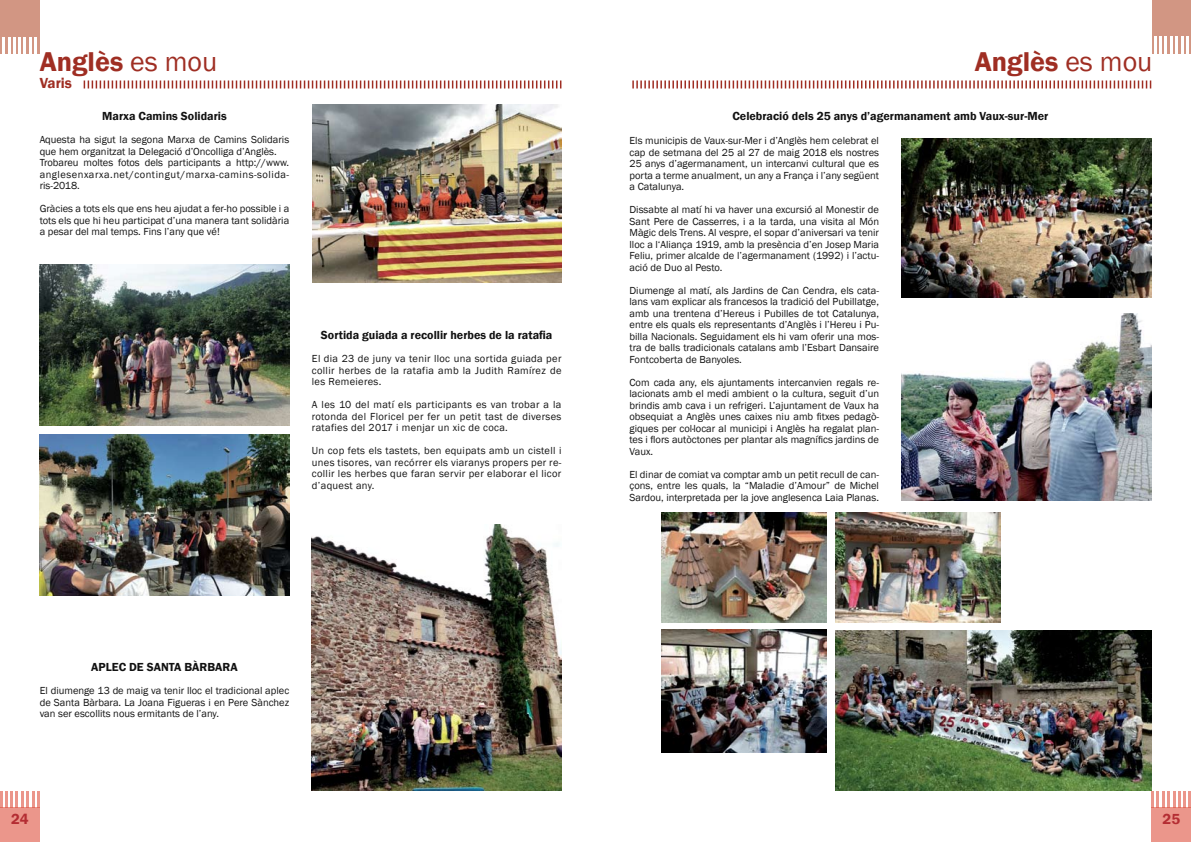
<style>
.page{position:relative;width:1191px;height:842px;background:#fff}
.page>*{position:absolute;margin:0;border:0;box-sizing:border-box;transform-origin:0 0}
.t1{font:600 28px "Franklin Gothic";color:#9f2e23}
.t2{font:600 15px "Franklin Gothic";color:#9f2e23}
.t3{font:600 15px "Franklin Gothic";color:#b42d33}
.t4{font:600 12px "Franklin Gothic";color:#121212}
.t5{font:10.5px/11.5px "Franklin Gothic";color:#121212;text-align:justify}
.s1{font-weight:400}
</style>
<div class="page">
<div style="left:0;top:808px;width:40px;height:34px;background:#eb968b"></div>
<svg style="left:0;top:791px;width:2px;height:17px"></svg>
<hr style="left:5px;top:791px;width:3px;height:17px;background:#df513f">
<hr style="left:10px;top:791px;width:3px;height:17px;background:#df513f">
<svg style="left:16px;top:791px;width:7px;height:17px"></svg>
<hr style="left:26px;top:791px;width:3px;height:17px;background:#df513f">
<svg style="left:32px;top:791px;width:2px;height:17px"></svg>
<hr style="left:37px;top:791px;width:3px;height:17px;background:#df513f">
<div style="left:1151px;top:808px;width:40px;height:34px;background:#eb968b"></div>
<hr style="left:1188px;top:791px;width:3px;height:17px;background:#df513f">
<svg style="left:1173px;top:791px;width:12px;height:17px"></svg>
<hr style="left:1167px;top:791px;width:3px;height:17px;background:#df513f">
<svg style="left:1162px;top:791px;width:2px;height:17px"></svg>
<hr style="left:1156px;top:791px;width:3px;height:17px;background:#df513f">
<svg style="left:1151px;top:791px;width:2px;height:17px"></svg>
<svg style="left:84px;top:80px;width:477px;height:8px"></svg>
<div style="left:0;top:0;width:40px;height:54px;background:#d29683"></div>
<svg style="left:3px;top:37px;width:12px;height:17px"></svg>
<hr style="left:18px;top:37px;width:3px;height:17px;background:#fff">
<svg style="left:24px;top:37px;width:2px;height:17px"></svg>
<hr style="left:29px;top:37px;width:3px;height:17px;background:#fff">
<svg style="left:35px;top:37px;width:2px;height:17px"></svg>
<svg style="left:632px;top:80px;width:519px;height:8px"></svg>
<img style="left:312px;top:105px;width:249px;height:178px">
<img style="left:40px;top:264px;width:249px;height:161px">
<img style="left:40px;top:435px;width:249px;height:161px">
<img style="left:312px;top:524px;width:249px;height:267px">
<img style="left:835px;top:630px;width:316px;height:161px">
<img style="left:901px;top:313px;width:250px;height:187px">
<img style="left:836px;top:512px;width:164px;height:110px">
<img style="left:901px;top:139px;width:250px;height:159px">
<img style="left:661px;top:512px;width:165px;height:110px">
<img style="left:662px;top:629px;width:164px;height:124px">
<div style="left:1152px;top:0;width:39px;height:54px;background:#d29683"></div>
<svg style="left:1154px;top:37px;width:2px;height:17px"></svg>
<hr style="left:1159px;top:37px;width:3px;height:17px;background:#fff">
<hr style="left:1164px;top:37px;width:3px;height:17px;background:#fff">
<svg style="left:1170px;top:37px;width:2px;height:17px"></svg>
<hr style="left:1175px;top:37px;width:3px;height:17px;background:#fff">
<svg style="left:1181px;top:37px;width:7px;height:17px"></svg>
<h1 class="t1" style="left:40px;top:45px;width:179px">Anglès <span class="s1">es mou</span></h1>
<h2 class="t2" style="left:40px;top:74px;width:34px">Varis</h2>
<p class="t4" style="left:102px;top:109px;width:126px">Marxa Camins Solidaris</p>
<p class="t5" style="left:40px;top:134px;width:251px;text-align:left">Aquesta ha sigut la segona Marxa de Camins Solidaris que hem organitzat la Delegació d’Oncolliga d’Anglès.<br>Trobareu moltes fotos dels participants a http://www. anglesenxarxa.net/contingut/marxa-camins-solida&shy;ris-2018.</p>
<p class="t5" style="left:40px;top:203px;width:251px">Gràcies a tots els que ens heu ajudat a fer-ho possible i a tots els que hi heu participat d’una manera tant solidària a pesar del mal temps. Fins l’any que vé!</p>
<p class="t4" style="left:321px;top:328px;width:233px">Sortida guiada a recollir herbes de la ratafia</p>
<p class="t5" style="left:312px;top:353px;width:251px">El dia 23 de juny va tenir lloc una sortida guiada per collir herbes de la ratafia amb la Judith Ramírez de les Remeieres.</p>
<p class="t5" style="left:312px;top:399px;width:251px">A les 10 del matí els participants es van trobar a la rotonda del Floricel per fer un petit tast de diverses ratafies del 2017 i menjar un xic de coca.</p>
<p class="t5" style="left:312px;top:445px;width:251px">Un cop fets els tastets, ben equipats amb un cistell i unes tisores, van recórrer els viaranys propers per re&shy;collir les herbes que faran servir per elaborar el licor d’aquest any.</p>
<p class="t4" style="left:91px;top:660px;width:148px">APLEC DE SANTA BÀRBARA</p>
<p class="t5" style="left:40px;top:685px;width:251px">El diumenge 13 de maig va tenir lloc el tradicional aplec de Santa Bàrbara. La Joana Figueras i en Pere Sànchez van ser escollits nous ermitants de l’any.</p>
<h1 class="t1" style="left:974px;top:45px;width:179px">Anglès <span class="s1">es mou</span></h1>
<p class="t4" style="left:732px;top:109px;width:317px">Celebració dels 25 anys d’agermanament amb Vaux-sur-Mer</p>
<p class="t5" style="left:629px;top:135px;width:251px">Els municipis de Vaux-sur-Mer i d’Anglès hem celebrat el cap de setmana del 25 al 27 de maig 2018 els nostres 25 anys d’agermanament, un intercanvi cultural que es porta a terme anualment, un any a França i l’any següent a Catalunya.</p>
<p class="t5" style="left:629px;top:204px;width:251px">Dissabte al matí hi va haver una excursió al Monestir de Sant Pere de Casserres, i a la tarda, una visita al Món Màgic dels Trens. Al vespre, el sopar d’aniversari va tenir lloc a l‘Aliança 1919, amb la presència d’en Josep Maria Feliu, primer alcalde de l’agermanament (1992) i l’actu&shy;ació de Duo al Pesto.</p>
<p class="t5" style="left:629px;top:285px;width:251px">Diumenge al matí, als Jardins de Can Cendra, els cata&shy;lans vam explicar als francesos la tradició del Pubillatge, amb una trentena d’Hereus i Pubilles de tot Catalunya, entre els quals els representants d’Anglès i l’Hereu i Pu&shy;billa Nacionals. Seguidament els hi vam oferir una mos&shy;tra de balls tradicionals catalans amb l’Esbart Dansaire Fontcoberta de Banyoles.</p>
<p class="t5" style="left:629px;top:377px;width:251px">Com cada any, els ajuntaments intercanvien regals re&shy;lacionats amb el medi ambient o la cultura, seguit d’un brindis amb cava i un refrigeri. L’ajuntament de Vaux ha obsequiat a Anglès unes caixes niu amb fitxes pedagò&shy;giques per col·locar al municipi i Anglès ha regalat plan&shy;tes i flors autòctones per plantar als magnífics jardins de Vaux.</p>
<p class="t5" style="left:629px;top:469px;width:251px">El dinar de comiat va comptar amb un petit recull de can&shy;çons, entre les quals, la “Maladie d’Amour” de Michel Sardou, interpretada per la jove anglesenca Laia Planas.</p>
<h2 class="t3" style="left:11px;top:810px;width:19px">24</h2>
<h2 class="t3" style="left:1162px;top:810px;width:19px">25</h2>
</div>
